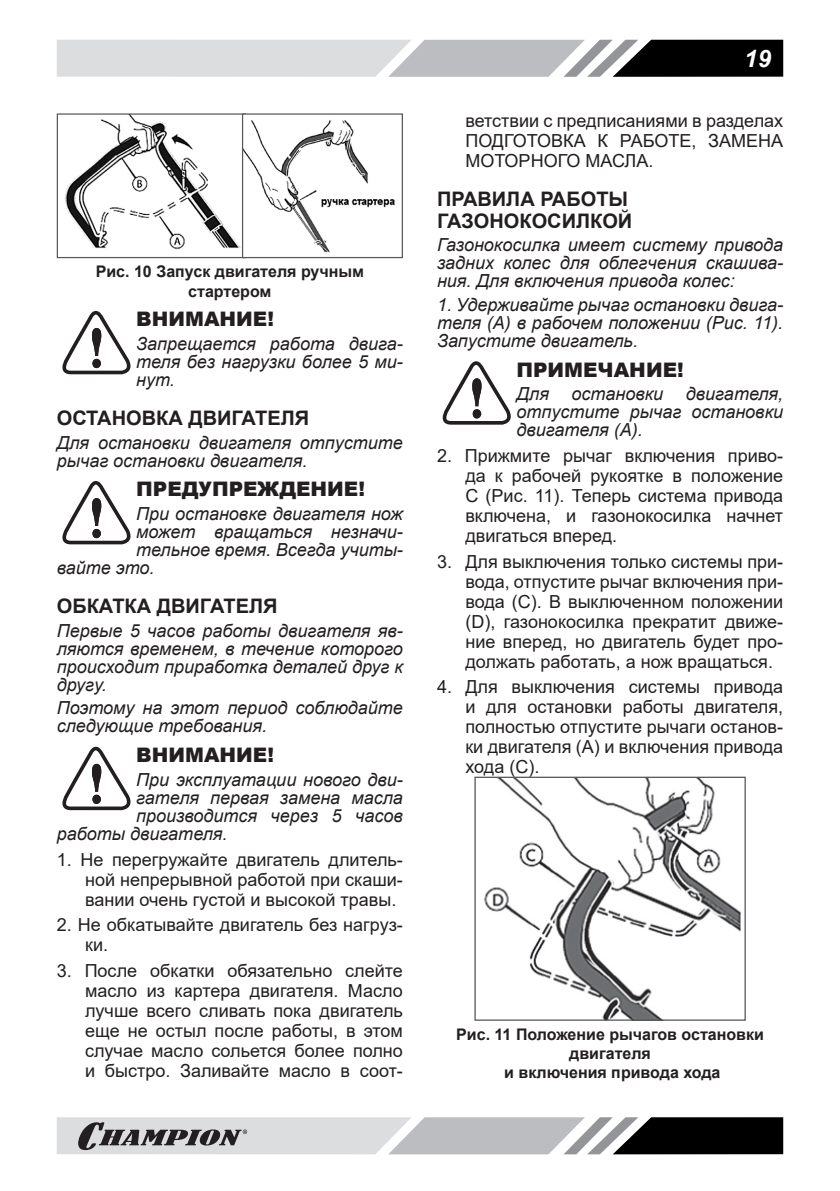
<style>
.page{position:relative;width:840px;height:1191px;background:#fff}
.page>*{position:absolute;margin:0;border:0;box-sizing:border-box;transform-origin:0 0}
.t1{font:italic 700 24px "Arial";color:#fff}
.Заголовок2{font:700 20px/22px "Arial";color:#231f20}
.ВНИМАНИЕ{font:900 20px "Arial";color:#231f20}
.Текст_список{font:18px/20px "Arial";color:#231f20;text-align:justify}
.ВНИМАНИЕ_ТЕКСТ{font:italic 18px/18px "Arial";color:#231f20;text-align:justify}
.РИСУНОК{font:700 16px/19.2px "Arial";color:#231f20;text-align:center}
</style>
<div class="page">
<svg style="left:57px;top:40px;width:725px;height:37px;background:#a7a8aa"></svg>
<svg style="left:57px;top:1117px;width:725px;height:37px;background:#9c9d9e"></svg>
<img style="left:65px;top:115px;width:176px;height:135px">
<div style="left:57px;top:113px;width:189px;height:145px;border:1px solid #57585a"></div>
<img style="left:244px;top:115px;width:151px;height:141px">
<div style="left:242px;top:113px;width:161px;height:145px;border:1px solid #57585a"></div>
<svg style="left:62px;top:311px;width:69px;height:63px"></svg>
<svg style="left:62px;top:481px;width:69px;height:63px"></svg>
<svg style="left:62px;top:747px;width:69px;height:63px"></svg>
<svg style="left:442px;top:361px;width:69px;height:64px"></svg>
<img style="left:484px;top:778px;width:257px;height:240px">
<div style="left:474px;top:776px;width:271px;height:244px;border:1px solid #57585a"></div>
<p class="РИСУНОК" style="left:96px;top:262px;width:269px">Рис. 10 Запуск двигателя ручным стартером</p>
<p class="ВНИМАНИЕ" style="left:136px;top:305px;width:139px">ВНИМАНИЕ!</p>
<p class="ВНИМАНИЕ_ТЕКСТ" style="left:136px;top:335px;width:268px">Запрещается работа двига&shy;теля без нагрузки более 5 ми&shy;нут.</p>
<p class="Заголовок2" style="left:57px;top:407px;width:254px">ОСТАНОВКА ДВИГАТЕЛЯ</p>
<p class="ВНИМАНИЕ_ТЕКСТ" style="left:57px;top:433px;width:347px">Для остановки двигателя отпустите рычаг остановки двигателя.</p>
<p class="ВНИМАНИЕ" style="left:136px;top:475px;width:230px">ПРЕДУПРЕЖДЕНИЕ!</p>
<p class="ВНИМАНИЕ_ТЕКСТ" style="left:136px;top:505px;width:268px">При остановке двигателя нож</p>
<p class="ВНИМАНИЕ_ТЕКСТ" style="left:136px;top:523px;width:268px">может вращаться незначи-</p>
<p class="ВНИМАНИЕ_ТЕКСТ" style="left:136px;top:541px;width:268px">тельное время. Всегда учиты-</p>
<p class="ВНИМАНИЕ_ТЕКСТ" style="left:57px;top:559px;width:99px">вайте это.</p>
<p class="Заголовок2" style="left:57px;top:595px;width:222px">ОБКАТКА ДВИГАТЕЛЯ</p>
<p class="ВНИМАНИЕ_ТЕКСТ" style="left:57px;top:621px;width:347px">Первые 5 часов работы двигателя яв&shy;ляются временем, в течение которого происходит приработка деталей друг к другу.</p>
<p class="ВНИМАНИЕ_ТЕКСТ" style="left:57px;top:699px;width:347px">Поэтому на этот период соблюдайте следующие требования.</p>
<p class="ВНИМАНИЕ" style="left:136px;top:740px;width:139px">ВНИМАНИЕ!</p>
<p class="ВНИМАНИЕ_ТЕКСТ" style="left:136px;top:770px;width:268px">При эксплуатации нового дви-</p>
<p class="ВНИМАНИЕ_ТЕКСТ" style="left:136px;top:788px;width:268px">гателя первая замена масла</p>
<p class="ВНИМАНИЕ_ТЕКСТ" style="left:136px;top:806px;width:268px">производится через 5 часов</p>
<p class="ВНИМАНИЕ_ТЕКСТ" style="left:57px;top:824px;width:172px">работы двигателя.</p>
<p class="Текст_список" style="left:85px;top:849px;width:319px;text-indent:-28px">1. Не перегружайте двигатель длитель&shy;ной непрерывной работой при скаши&shy;вании очень густой и высокой травы.</p>
<p class="Текст_список" style="left:85px;top:914px;width:319px;text-indent:-28px">2. Не обкатывайте двигатель без нагруз&shy;ки.</p>
<p class="Текст_список" style="left:85px;top:960px;width:319px;text-indent:-28px">3. После обкатки обязательно слейте масло из картера двигателя. Масло лучше всего сливать пока двигатель еще не остыл после работы, в этом случае масло сольется более полно и быстро. Заливайте масло в соот-</p>
<h1 class="t1" style="left:743px;top:42px;width:28px">19</h1>
<p class="Текст_список" style="left:465px;top:110px;width:319px">ветствии с предписаниями в разделах ПОДГОТОВКА К РАБОТЕ, ЗАМЕНА МОТОРНОГО МАСЛА.</p>
<p class="Заголовок2" style="left:437px;top:188px;width:197px">ПРАВИЛА РАБОТЫ<br>ГАЗОНОКОСИЛКОЙ</p>
<p class="ВНИМАНИЕ_ТЕКСТ" style="left:437px;top:236px;width:347px">Газонокосилка имеет систему привода задних колес для облегчения скашива&shy;ния. Для включения привода колес:</p>
<p class="ВНИМАНИЕ_ТЕКСТ" style="left:437px;top:296px;width:347px">1. Удерживайте рычаг остановки двига&shy;теля (А) в рабочем положении (Рис. 11).<br>Запустите двигатель.</p>
<p class="ВНИМАНИЕ" style="left:516px;top:355px;width:169px">ПРИМЕЧАНИЕ!</p>
<p class="ВНИМАНИЕ_ТЕКСТ" style="left:516px;top:385px;width:34px">Для</p>
<p class="ВНИМАНИЕ_ТЕКСТ" style="left:571px;top:385px;width:93px">остановки</p>
<p class="ВНИМАНИЕ_ТЕКСТ" style="left:516px;top:385px;width:268px;text-indent:169px">двигателя, отпустите рычаг остановки двигателя (А).</p>
<p class="Текст_список" style="left:465px;top:445px;width:319px;text-indent:-28px">2. Прижмите рычаг включения приво&shy;да к рабочей рукоятке в положение C (Рис. 11). Теперь система привода включена, и газонокосилка начнет двигаться вперед.</p>
<p class="Текст_список" style="left:465px;top:551px;width:319px;text-indent:-28px">3. Для выключения только системы при&shy;вода, отпустите рычаг включения при&shy;вода (С). В выключенном положении (D), газонокосилка прекратит движе&shy;ние вперед, но двигатель будет про&shy;должать работать, а нож вращаться.</p>
<p class="Текст_список" style="left:465px;top:677px;width:319px;text-indent:-28px">4. Для выключения системы привода и для остановки работы двигателя, полностью отпустите рычаги останов&shy;ки двигателя (А) и включения привода хода (С).</p>
<p class="РИСУНОК" style="left:456px;top:1025px;width:309px">Рис. 11 Положение рычагов остановки двигателя</p>
<p class="РИСУНОК" style="left:504px;top:1063px;width:218px">и включения привода хода</p>
</div>
